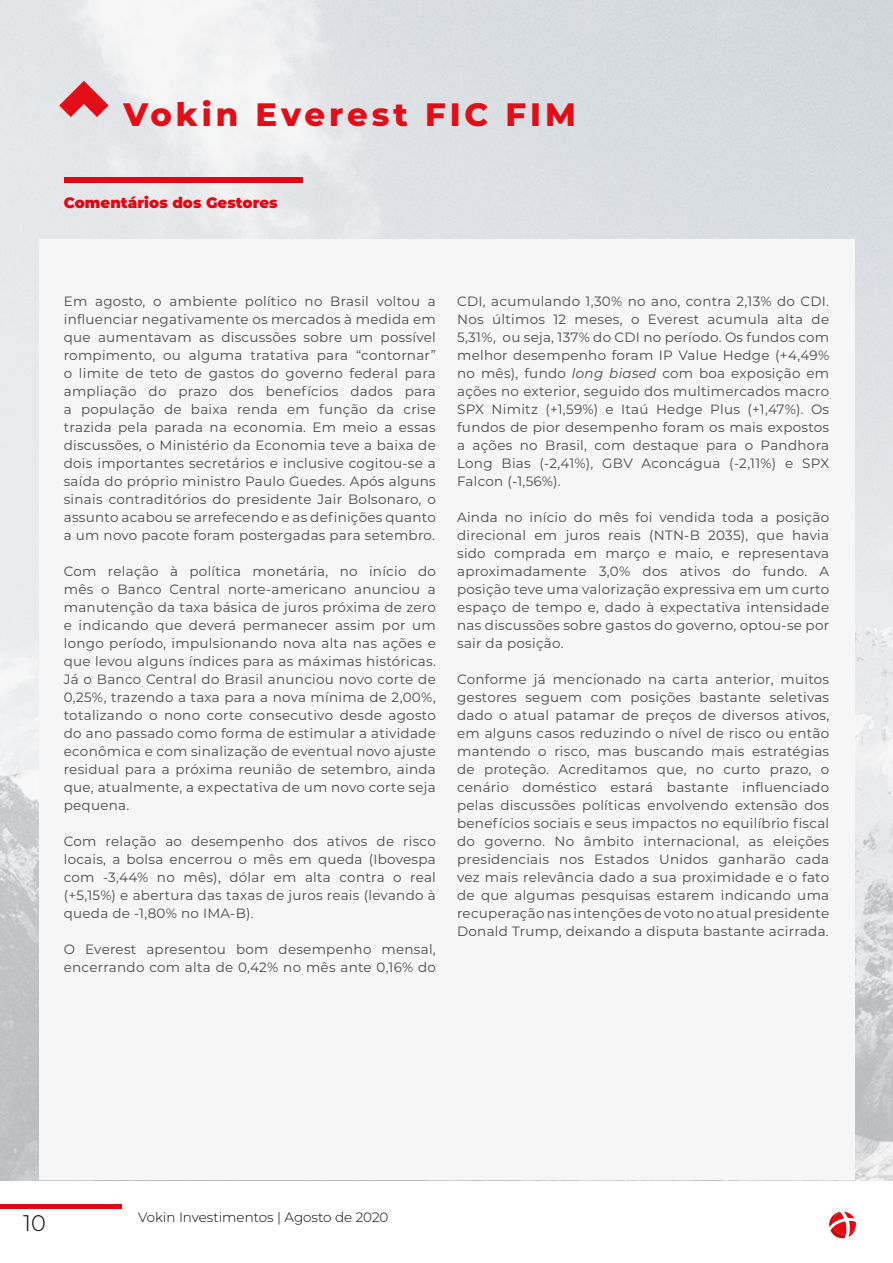
<style>
.page{position:relative;width:893px;height:1263px;background:#fff}
.page>*{position:absolute;margin:0;border:0;box-sizing:border-box;transform-origin:0 0}
.t1{font:800 32.4px "Montserrat";letter-spacing:.12em;color:#e20e17}
.t2{font:300 22.5px "Montserrat";color:#000}
.t3{font:900 15px "Montserrat";color:#e30613}
.t4{font:13.5px/18px "Montserrat";letter-spacing:.02em;color:#4a4a49;text-align:justify}
.t5{font:300 13.5px "Montserrat";color:#000}
.s1{font-style:italic}
</style>
<div class="page">
<div style="left:0;top:1204px;width:121px;height:5px;background:#e30613"></div>
<svg style="left:829px;top:1211px;width:27px;height:27px"></svg>
<img style="left:0;top:0;width:893px;height:1180px">
<svg style="left:59px;top:81px;width:50px;height:36px;background:#e27c82"></svg>
<div style="left:39px;top:240px;width:815px;height:940px;background:#f6f6f6"></div>
<div style="left:65px;top:177px;width:238px;height:6px;background:#e30613"></div>
<h1 class="t1" style="left:123px;top:91px;width:454px">Vokin Everest FIC FIM</h1>
<p class="t3" style="left:64px;top:191px;width:215px">Comentários dos Gestores</p>
<p class="t4" style="left:64px;top:292px;width:374px">Em agosto, o ambiente político no Brasil voltou a influenciar negativamente os mercados à medida em que aumentavam as discussões sobre um possível rompimento, ou alguma tratativa para “contornar” o limite de teto de gastos do governo federal para ampliação do prazo dos benefícios dados para a população de baixa renda em função da crise trazida pela parada na economia. Em meio a essas discussões, o Ministério da Economia teve a baixa de dois importantes secretários e inclusive cogitou-se a saída do próprio ministro Paulo Guedes. Após alguns sinais contraditórios do presidente Jair Bolsonaro, o assunto acabou se arrefecendo e as definições quanto a um novo pacote foram postergadas para setembro.</p>
<p class="t4" style="left:64px;top:562px;width:374px">Com relação à política monetária, no início do mês o Banco Central norte-americano anunciou a manutenção da taxa básica de juros próxima de zero e indicando que deverá permanecer assim por um longo período, impulsionando nova alta nas ações e que levou alguns índices para as máximas históricas.<br>Já o Banco Central do Brasil anunciou novo corte de 0,25%, trazendo a taxa para a nova mínima de 2,00%, totalizando o nono corte consecutivo desde agosto do ano passado como forma de estimular a atividade econômica e com sinalização de eventual novo ajuste residual para a próxima reunião de setembro, ainda que, atualmente, a expectativa de um novo corte seja pequena.</p>
<p class="t4" style="left:64px;top:832px;width:374px">Com relação ao desempenho dos ativos de risco locais, a bolsa encerrou o mês em queda (Ibovespa com -3,44% no mês), dólar em alta contra o real (+5,15%) e abertura das taxas de juros reais (levando à queda de -1,80% no IMA-B).</p>
<p class="t4" style="left:64px;top:940px;width:374px">O Everest apresentou bom desempenho mensal, encerrando com alta de 0,42% no mês ante 0,16% do</p>
<p class="t4" style="left:457px;top:292px;width:374px">CDI, acumulando 1,30% no ano, contra 2,13% do CDI.<br>Nos últimos 12 meses, o Everest acumula alta de 5,31%, ou seja, 137% do CDI no período. Os fundos com melhor desempenho foram IP Value Hedge (+4,49% no mês), fundo <span class="s1">long biased</span> com boa exposição em ações no exterior, seguido dos multimercados macro SPX Nimitz (+1,59%) e Itaú Hedge Plus (+1,47%). Os fundos de pior desempenho foram os mais expostos a ações no Brasil, com destaque para o Pandhora Long Bias (-2,41%), GBV Aconcágua (-2,11%) e SPX Falcon (-1,56%).</p>
<p class="t4" style="left:457px;top:508px;width:374px">Ainda no início do mês foi vendida toda a posição direcional em juros reais (NTN-B 2035), que havia sido comprada em março e maio, e representava aproximadamente 3,0% dos ativos do fundo. A posição teve uma valorização expressiva em um curto espaço de tempo e, dado à expectativa intensidade nas discussões sobre gastos do governo, optou-se por sair da posição.</p>
<p class="t4" style="left:457px;top:670px;width:374px">Conforme já mencionado na carta anterior, muitos gestores seguem com posições bastante seletivas dado o atual patamar de preços de diversos ativos, em alguns casos reduzindo o nível de risco ou então mantendo o risco, mas buscando mais estratégias de proteção. Acreditamos que, no curto prazo, o cenário doméstico estará bastante influenciado pelas discussões políticas envolvendo extensão dos benefícios sociais e seus impactos no equilíbrio fiscal do governo. No âmbito internacional, as eleições presidenciais nos Estados Unidos ganharão cada vez mais relevância dado a sua proximidade e o fato de que algumas pesquisas estarem indicando uma recuperação nas intenções de voto no atual presidente Donald Trump, deixando a disputa bastante acirrada.</p>
<h2 class="t2" style="left:23px;top:1207px;width:24px">10</h2>
<p class="t5" style="left:138px;top:1208px;width:252px">Vokin Investimentos | Agosto de 2020</p>
</div>
